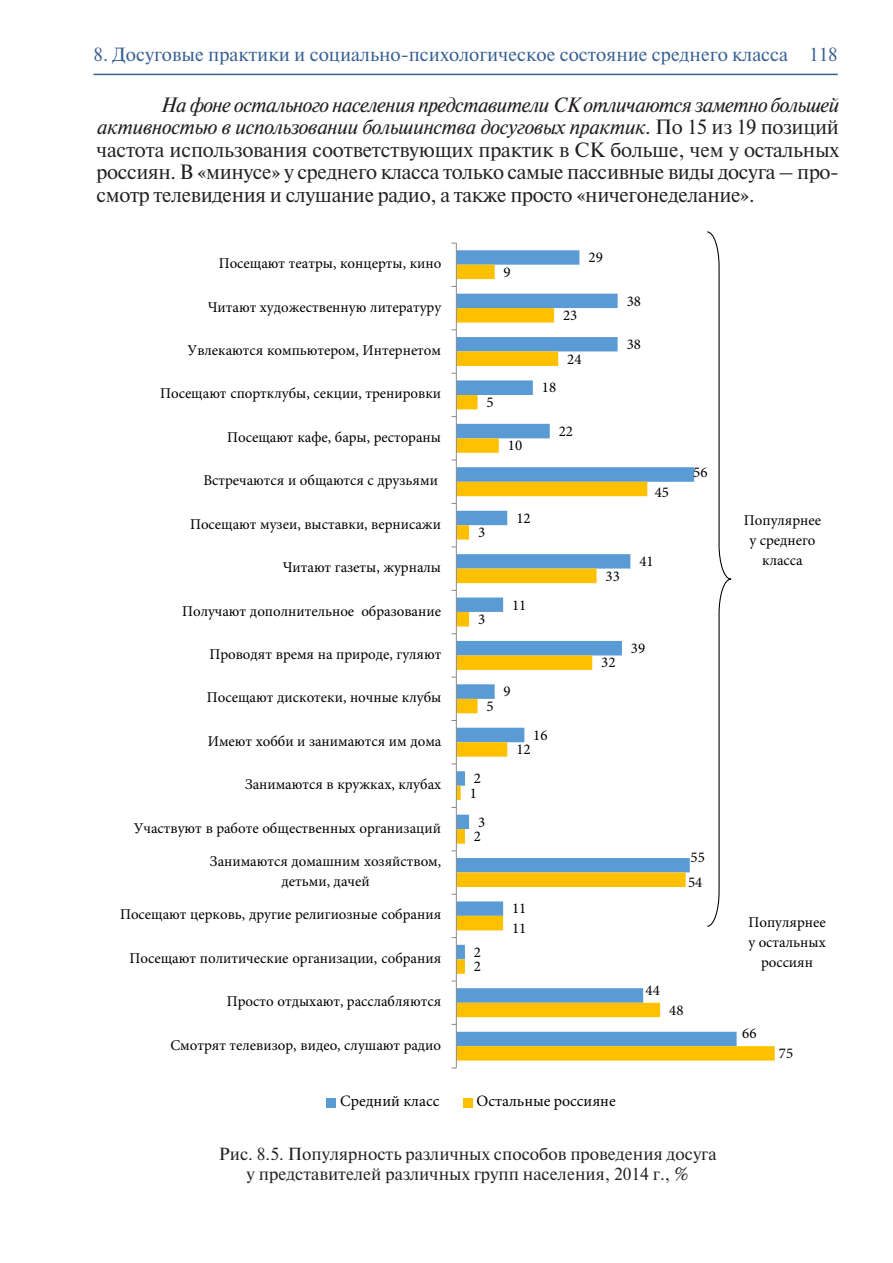
<style>
.page{position:relative;width:893px;height:1263px;background:#fff}
.page>*{position:absolute;margin:0;border:0;box-sizing:border-box;transform-origin:0 0}
.Текст{font:19.5px/22.5px "Newton C";letter-spacing:-.02em;color:#231f20;text-align:justify}
.t1{font:18px "Newton C";color:#365f91}
.Рисунок{font:16.5px/19.5px "Newton C";color:#231f20;text-align:center}
.t2{font:15.9px "Minion Pro";color:#000}
.t3{font:15px/20.2px "Minion Pro";color:#000;text-align:center}
.s1{font-style:italic}
</style>
<div class="page">
<hr style="left:94px;top:74px;width:744px;height:1px;background:#365f91">
<svg style="left:457px;top:265px;width:318px;height:795px"></svg>
<hr style="left:456px;top:243px;width:1px;height:825px;background:#898989">
<div style="left:327px;top:1098px;width:9px;height:9px;background:#5b9bd5"></div>
<div style="left:463px;top:1098px;width:9px;height:9px;background:#ffc000"></div>
<svg style="left:706px;top:231px;width:26px;height:696px"></svg>
<p class="t1" style="left:94px;top:44px;width:746px">8. Досуговые практики и социально-психологическое состояние среднего класса 118</p>
<p class="Текст" style="left:97px;top:93px;width:744px;text-indent:64px"><span class="s1">На фоне остального населения представители СК отличаются заметно большей активностью в использовании большинства досуговых практик</span>. По 15 из 19 позиций частота использования соответствующих практик в СК больше, чем у остальных россиян. В «минусе» у среднего класса только самые пассивные виды досуга – про&shy;смотр телевидения и слушание радио, а также просто «ничегонеделание».</p>
<p class="t3" style="left:219px;top:253px;width:224px">Посещают театры, концерты, кино</p>
<p class="t3" style="left:208px;top:297px;width:235px">Читают художественную литературу</p>
<p class="t3" style="left:188px;top:340px;width:255px">Увлекаются компьютером, Интернетом</p>
<p class="t3" style="left:160px;top:384px;width:283px">Посещают спортклубы, секции, тренировки</p>
<p class="t3" style="left:227px;top:427px;width:215px">Посещают кафе, бары, рестораны</p>
<p class="t3" style="left:203px;top:470px;width:236px">Встречаются и общаются с друзьями</p>
<p class="t3" style="left:190px;top:514px;width:252px">Посещают музеи, выставки, вернисажи</p>
<p class="t3" style="left:283px;top:557px;width:160px">Читают газеты, журналы</p>
<p class="t3" style="left:182px;top:601px;width:260px">Получают дополнительное образование</p>
<p class="t3" style="left:209px;top:644px;width:233px">Проводят время на природе, гуляют</p>
<p class="t3" style="left:207px;top:687px;width:236px">Посещают дискотеки, ночные клубы</p>
<p class="t3" style="left:208px;top:731px;width:235px">Имеют хобби и занимаются им дома</p>
<p class="t3" style="left:245px;top:774px;width:198px">Занимаются в кружках, клубах</p>
<p class="t3" style="left:134px;top:818px;width:309px">Участвуют в работе общественных организаций</p>
<p class="t3" style="left:210px;top:851px;width:233px">Занимаются домашним хозяйством, детьми, дачей</p>
<p class="t3" style="left:120px;top:905px;width:323px">Посещают церковь, другие религиозные собрания</p>
<p class="t3" style="left:130px;top:948px;width:313px">Посещают политические организации, собрания</p>
<p class="t3" style="left:227px;top:991px;width:216px">Просто отдыхают, расслабляются</p>
<p class="t3" style="left:170px;top:1035px;width:272px">Смотрят телевизор, видео, слушают радио</p>
<p class="t3" style="left:487px;top:392px;width:9px">5</p>
<p class="t3" style="left:478px;top:522px;width:9px">3</p>
<p class="t3" style="left:478px;top:609px;width:9px">3</p>
<p class="t3" style="left:487px;top:696px;width:9px">5</p>
<p class="t3" style="left:474px;top:768px;width:9px">2</p>
<p class="t3" style="left:478px;top:812px;width:9px">3</p>
<p class="t3" style="left:470px;top:783px;width:9px">1</p>
<p class="t3" style="left:474px;top:826px;width:9px">2</p>
<p class="t3" style="left:474px;top:942px;width:9px">2</p>
<p class="t3" style="left:474px;top:956px;width:9px">2</p>
<p class="t3" style="left:504px;top:262px;width:9px">9</p>
<p class="t3" style="left:508px;top:435px;width:16px">10</p>
<p class="t3" style="left:588px;top:247px;width:16px">29</p>
<p class="t3" style="left:563px;top:305px;width:16px">23</p>
<p class="t3" style="left:567px;top:349px;width:16px">24</p>
<p class="t3" style="left:542px;top:378px;width:16px">18</p>
<p class="t3" style="left:559px;top:421px;width:16px">22</p>
<p class="t3" style="left:627px;top:291px;width:16px">38</p>
<p class="t3" style="left:627px;top:334px;width:16px">38</p>
<p class="t3" style="left:516px;top:508px;width:16px">12</p>
<p class="t3" style="left:512px;top:595px;width:16px">11</p>
<p class="t3" style="left:504px;top:681px;width:9px">9</p>
<p class="t3" style="left:533px;top:725px;width:16px">16</p>
<p class="t3" style="left:516px;top:739px;width:16px">12</p>
<p class="t3" style="left:655px;top:482px;width:16px">45</p>
<p class="t3" style="left:605px;top:566px;width:16px">33</p>
<p class="t3" style="left:639px;top:551px;width:16px">41</p>
<p class="t3" style="left:601px;top:653px;width:16px">32</p>
<p class="t3" style="left:631px;top:638px;width:16px">39</p>
<p class="t3" style="left:693px;top:462px;width:16px">56</p>
<p class="t3" style="left:512px;top:898px;width:16px">11</p>
<p class="t3" style="left:512px;top:918px;width:16px">11</p>
<p class="t3" style="left:691px;top:847px;width:16px">55</p>
<p class="t3" style="left:688px;top:872px;width:16px">54</p>
<p class="t3" style="left:646px;top:980px;width:16px">44</p>
<p class="t3" style="left:669px;top:1000px;width:16px">48</p>
<p class="t2" style="left:340px;top:1090px;width:101px">Средний класс</p>
<p class="t2" style="left:477px;top:1090px;width:141px">Остальные россияне</p>
<p class="Рисунок" style="left:219px;top:1144px;width:499px">Рис. 8.5. Популярность различных способов проведения досуга у представителей различных групп населения, 2014 г., %</p>
<p class="t3" style="left:744px;top:510px;width:79px">Популярнее у среднего класса</p>
<p class="t3" style="left:748px;top:912px;width:79px">Популярнее у остальных россиян</p>
<p class="t3" style="left:742px;top:1023px;width:16px">66</p>
<p class="t3" style="left:779px;top:1043px;width:16px">75</p>
</div>
